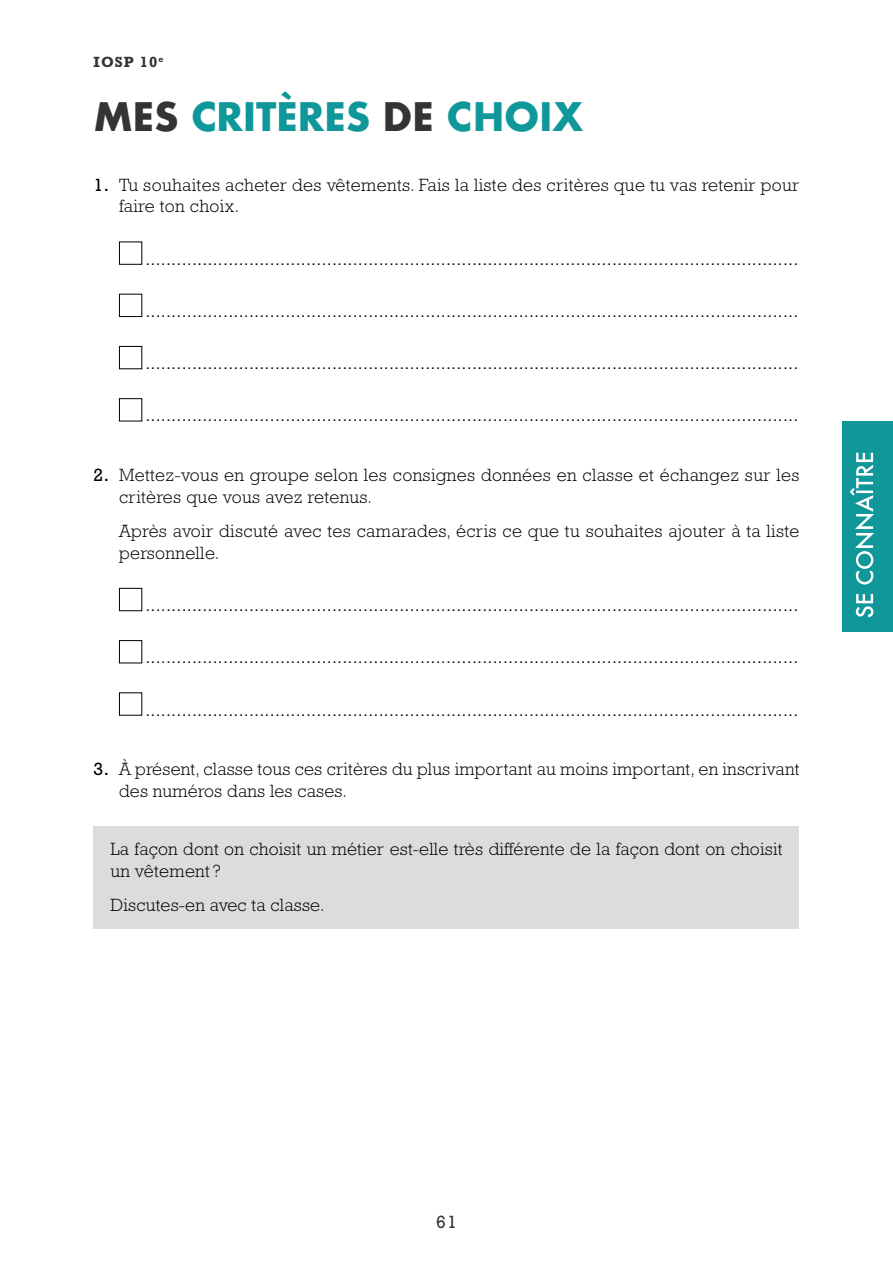
<style>
.page{position:relative;width:893px;height:1263px;background:#fff}
.page>*{position:absolute;margin:0;border:0;box-sizing:border-box;transform-origin:0 0}
.t1{font:700 38.25px "Futura";letter-spacing:-.01em;color:#0f979a}
.t2{font:300 18px "Trade Gothic LT Std";color:#000}
.t3{font:300 18px/21.6px "Rockwell Std";letter-spacing:.02em;color:#000}
.t4{font:18px "Rockwell Std";color:#343434}
.t5{font:700 15px "Rockwell Std";letter-spacing:.07em;color:#343434}
.s1{color:#343434}
.s2{font-weight:400}
</style>
<div class="page">
<div style="left:842px;top:421px;width:51px;height:210px;background:#0f979a"></div>
<svg style="left:856px;top:594px;width:17px;height:23px"></svg>
<svg style="left:850px;top:453px;width:24px;height:131px"></svg>
<div style="left:119px;top:242px;width:23px;height:23px;border:1px solid #000"></div>
<div style="left:119px;top:294px;width:23px;height:23px;border:1px solid #000"></div>
<div style="left:119px;top:346px;width:23px;height:23px;border:1px solid #000"></div>
<div style="left:119px;top:398px;width:23px;height:23px;border:1px solid #000"></div>
<div style="left:119px;top:588px;width:23px;height:23px;border:1px solid #000"></div>
<div style="left:119px;top:640px;width:23px;height:23px;border:1px solid #000"></div>
<div style="left:94px;top:826px;width:705px;height:102px;background:#dbdcde"></div>
<p class="t5" style="left:94px;top:53px;width:71px">IOSP 10<sup>e</sup></p>
<h1 class="t1" style="left:93px;top:89px;width:491px"><span class="s1">MES</span> CRITÈRES <span class="s1">DE</span> CHOIX</h1>
<p class="t3" style="left:119px;top:174px;width:682px;text-indent:-25px"><span class="s2">1.</span> Tu souhaites acheter des vêtements. Fais la liste des critères que tu vas retenir pour faire ton choix.</p>
<p class="t2" style="left:145px;top:248px;width:655px">..............................................................................................................................</p>
<p class="t2" style="left:145px;top:300px;width:655px">..............................................................................................................................</p>
<p class="t2" style="left:145px;top:352px;width:655px">..............................................................................................................................</p>
<p class="t2" style="left:145px;top:404px;width:655px">..............................................................................................................................</p>
<p class="t3" style="left:119px;top:464px;width:682px;text-indent:-25px"><span class="s2">2.</span> Mettez-vous en groupe selon les consignes données en classe et échangez sur les critères que vous avez retenus.</p>
<p class="t3" style="left:119px;top:520px;width:682px">Après avoir discuté avec tes camarades, écris ce que tu souhaites ajouter à ta liste personnelle.</p>
<p class="t2" style="left:145px;top:594px;width:655px">..............................................................................................................................</p>
<p class="t2" style="left:145px;top:646px;width:655px">..............................................................................................................................</p>
<p class="t2" style="left:145px;top:698px;width:655px">..............................................................................................................................</p>
<p class="t3" style="left:119px;top:758px;width:682px;text-indent:-25px"><span class="s2">3.</span> À présent, classe tous ces critères du plus important au moins important, en inscrivant des numéros dans les cases.</p>
<p class="t3" style="left:111px;top:838px;width:673px">La façon dont on choisit un métier est-elle très différente de la façon dont on choisit un vêtement ?</p>
<p class="t3" style="left:111px;top:894px;width:215px">Discutes-en avec ta classe.</p>
<p class="t4" style="left:436px;top:1211px;width:22px">61</p>
</div>
